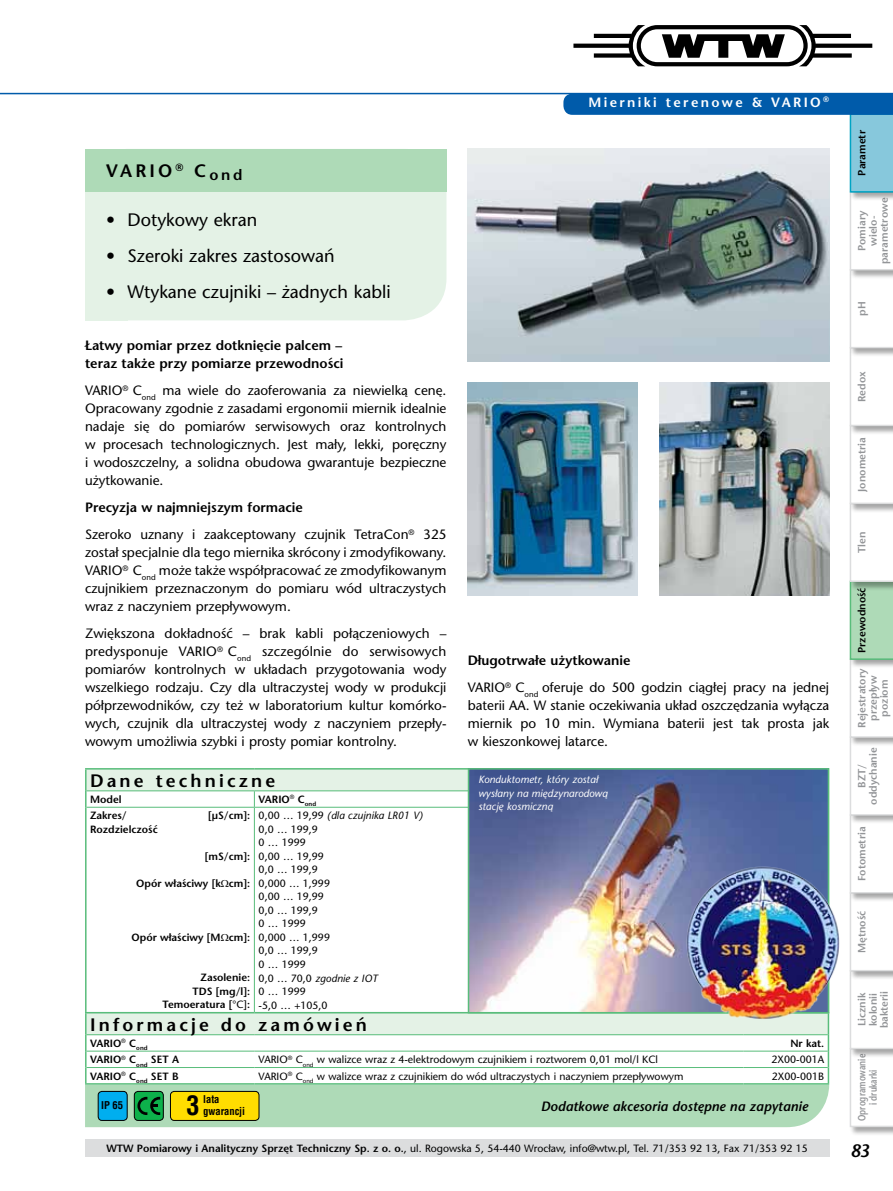
<style>
.page{position:relative;width:893px;height:1191px;background:#fff}
.page>*{position:absolute;margin:0;border:0;box-sizing:border-box;transform-origin:0 0}
.t1{font:700 condensed 26.55px "Helvetica";color:#000}
.t2{font:18px "Stone Sans CE";color:#000}
.t3{font:600 18px "Stone Sans CE";letter-spacing:.175em;color:#000}
.t4{font:italic 600 18px "Stone Sans CE";color:#000}
.t5{font:13.5px/18px "Stone Sans CE";color:#000;text-align:justify}
.t6{font:600 13.5px/18px "Stone Sans CE";color:#000}
.t7{font:italic 600 13.5px "Stone Sans CE";color:#000}
.t8{font:600 13.5px "Stone Sans CE";letter-spacing:.175em;color:#fff}
.t9{font:10.5px/13.5px "Stone Sans CE";color:#000}
.t10{font:600 10.5px/13.5px "Stone Sans CE";color:#000;text-align:right}
.t11{font:600 10.5px/11.2px "Stone Sans CE";color:#939598;text-align:center}
.t12{font:italic 10.5px/13.5px "Stone Sans CE";color:#fff}
.t13{font:600 10.5px/11.2px "Stone Sans CE";color:#939598;text-align:center;scale:.77 1}
.t14{font:700 condensed 10.5px/12px "Helvetica";color:#000}
.s1{font-weight:600}
.s2{font-style:italic}
.s3{font-weight:400}
</style>
<div class="page">
<div style="left:85px;top:1140px;width:744px;height:17px;background:#dcddde"></div>
<div style="left:849px;top:1047px;width:44px;height:89px;background:#000;opacity:.35"></div>
<hr style="left:0;top:93px;width:893px;height:1px;background:#005baa">
<svg style="left:573px;top:25px;width:299px;height:41px"></svg>
<img style="left:85px;top:94px;width:808px;height:1033px">
<p class="t8" style="left:588px;top:94px;width:242px">Mierniki terenowe &amp; VARIO <sup>®</sup></p>
<h2 class="t3" style="left:106px;top:160px;width:138px">VARIO <sup>®</sup> C<sub>ond</sub></h2>
<h2 class="t2" style="left:106px;top:209px;width:152px">• Dotykowy ekran</h2>
<h2 class="t2" style="left:106px;top:245px;width:230px">• Szeroki zakres zastosowań</h2>
<h2 class="t2" style="left:106px;top:281px;width:286px">• Wtykane czujniki – żadnych kabli</h2>
<p class="t6" style="left:85px;top:336px;width:260px">Łatwy pomiar przez dotknięcie palcem – teraz także przy pomiarze przewodności</p>
<p class="t5" style="left:85px;top:382px;width:363px">VARIO<sup>®</sup> C<sub>ond</sub> ma wiele do zaoferowania za niewielką cenę.<br>Opracowany zgodnie z zasadami ergonomii miernik idealnie nadaje się do pomiarów serwisowych oraz kontrolnych w procesach technologicznych. Jest mały, lekki, poręczny i wodoszczelny, a solidna obudowa gwarantuje bezpieczne użytkowanie.</p>
<p class="t5" style="left:85px;top:494px;width:363px;line-height:27px"><span class="s1">Precyzja w najmniejszym formacie<br></span>Szeroko uznany i zaakceptowany czujnik TetraCon<sup>®</sup> 325</p>
<p class="t5" style="left:85px;top:544px;width:363px">został specjalnie dla tego miernika skrócony i zmodyfikowany.<br>VARIO<sup>®</sup> C<sub>ond</sub> może także współpracować ze zmodyfikowanym czujnikiem przeznaczonym do pomiaru wód ultraczystych wraz z naczyniem przepływowym.</p>
<p class="t5" style="left:85px;top:625px;width:363px">Zwiększona dokładność – brak kabli połączeniowych – predysponuje VARIO<sup>®</sup> C<sub>ond</sub> szczególnie do serwisowych pomiarów kontrolnych w układach przygotowania wody wszelkiego rodzaju. Czy dla ultraczystej wody w produkcji półprzewodników, czy też w laboratorium kultur komórko&shy;wych, czujnik dla ultraczystej wody z naczyniem przepły&shy;wowym umożliwia szybki i prosty pomiar kontrolny.</p>
<p class="t5" style="left:468px;top:647px;width:363px;line-height:27px"><span class="s1">Długotrwałe użytkowanie<br></span>VARIO<sup>®</sup> C<sub>ond</sub> oferuje do 500 godzin ciągłej pracy na jednej</p>
<p class="t5" style="left:468px;top:697px;width:363px">baterii AA. W stanie oczekiwania układ oszczędzania wyłącza miernik po 10 min. Wymiana baterii jest tak prosta jak w kieszonkowej latarce.</p>
<h2 class="t3" style="left:90px;top:769px;width:187px">Dane techniczne</h2>
<p class="t10" style="left:90px;top:792px;width:33px">Model</p>
<p class="t10" style="left:259px;top:792px;width:59px">VARIO<sup>®</sup> C<sub>ond</sub></p>
<p class="t10" style="left:90px;top:809px;width:38px">Zakres/</p>
<p class="t10" style="left:208px;top:809px;width:44px">[µS/cm]:</p>
<p class="t10" style="left:90px;top:822px;width:69px">Rozdzielczość</p>
<p class="t10" style="left:205px;top:849px;width:47px">[mS/cm]:</p>
<p class="t10" style="left:136px;top:876px;width:115px">Opór właściwy [k cm]:</p>
<p class="t12" style="left:478px;top:772px;width:131px">Konduktometr, który został wysłany na międzynarodową stację kosmiczną</p>
<p class="t9" style="left:259px;top:809px;width:166px">0,00 … 19,99 <span class="s2">(dla czujnika LR01 V)<br></span>0,0 … 199,9<br>0 … 1999<br>0,00 … 19,99<br>0,0 … 199,9<br>0,000 … 1,999<br>0,00 … 19,99<br>0,0 … 199,9<br>0 … 1999<br>0,000 … 1,999<br>0,0 … 199,9<br>0 … 1999<br>0,0 … 70,0 <span class="s2">zgodnie z IOT<br></span>0 … 1999<br>-5,0 … +105,0</p>
<h2 class="t3" style="left:90px;top:1013px;width:278px">Informacje do zamówień</h2>
<p class="t10" style="left:90px;top:1036px;width:59px">VARIO<sup>®</sup> C<sub>ond</sub></p>
<p class="t10" style="left:790px;top:1036px;width:35px">Nr kat.</p>
<p class="t10" style="left:90px;top:1052px;width:90px">VARIO<sup>®</sup> C<sub>ond</sub> SET A</p>
<p class="t9" style="left:259px;top:1052px;width:401px">VARIO<sup>®</sup> C<sub>ond</sub> w walizce wraz z 4-elektrodowym czujnikiem i roztworem 0,01 mol/l KCl</p>
<p class="t9" style="left:771px;top:1052px;width:54px">2X00-001A</p>
<p class="t10" style="left:90px;top:1069px;width:90px">VARIO<sup>®</sup> C<sub>ond</sub> SET B</p>
<p class="t9" style="left:259px;top:1069px;width:426px">VARIO<sup>®</sup> C<sub>ond</sub> w walizce wraz z czujnikiem do wód ultraczystych i naczyniem przepływowym</p>
<p class="t9" style="left:772px;top:1069px;width:54px">2X00-001B</p>
<p class="t10" style="left:132px;top:930px;width:120px">Opór właściwy [M cm]:</p>
<p class="t10" style="left:163px;top:971px;width:89px">Zasolenie:<br>TDS [mg/l]:<br>Temoeratura [<span class="s3">°C]</span>:</p>
<p class="t14" style="left:101px;top:1098px;width:23px">IP 65</p>
<h1 class="t1" style="left:187px;top:1088px;width:15px">3</h1>
<p class="t14" style="left:203px;top:1093px;width:43px">lata gwarancji</p>
<p class="t7" style="left:541px;top:1098px;width:269px">Dodatkowe akcesoria dostępne na zapytanie</p>
<p class="t9" style="left:106px;top:1142px;width:703px"><span class="s1">WTW Pomiarowy i Analityczny Sprzęt Techniczny Sp. z o. o.</span>, ul. Rogowska 5, 54-440 Wrocław, info@wtw.pl, Tel. 71/353 92 13, Fax 71/353 92 15</p>
<p class="t10" style="left:855px;top:176px;width:47px;rotate:-90deg">Parametr</p>
<p class="t11" style="left:856px;top:264px;width:68px;rotate:-90deg">Pomiary wielo&shy;parametrowe</p>
<p class="t11" style="left:856px;top:316px;width:16px;rotate:-90deg">pH</p>
<p class="t11" style="left:856px;top:402px;width:32px;rotate:-90deg">Redox</p>
<p class="t11" style="left:856px;top:492px;width:56px;rotate:-90deg">Jonometria</p>
<p class="t11" style="left:856px;top:553px;width:23px;rotate:-90deg">Tlen</p>
<p class="t10" style="left:855px;top:653px;width:67px;rotate:-90deg">Przewodność</p>
<p class="t11" style="left:856px;top:728px;width:61px;rotate:-90deg">Rejestratory przepływ poziom</p>
<p class="t11" style="left:856px;top:804px;width:59px;rotate:-90deg">BZT/ oddychanie</p>
<p class="t11" style="left:856px;top:881px;width:56px;rotate:-90deg">Fotometria</p>
<p class="t11" style="left:856px;top:953px;width:44px;rotate:-90deg">Mętność</p>
<p class="t11" style="left:856px;top:1028px;width:39px;text-align:left;rotate:-90deg">Licznik kolonii bakterii</p>
<p class="t13" style="left:856px;top:1121px;width:89px;rotate:-90deg">Oprogramowanie i drukarki</p>
<h2 class="t4" style="left:850px;top:1139px;width:21px">83</h2>
</div>
